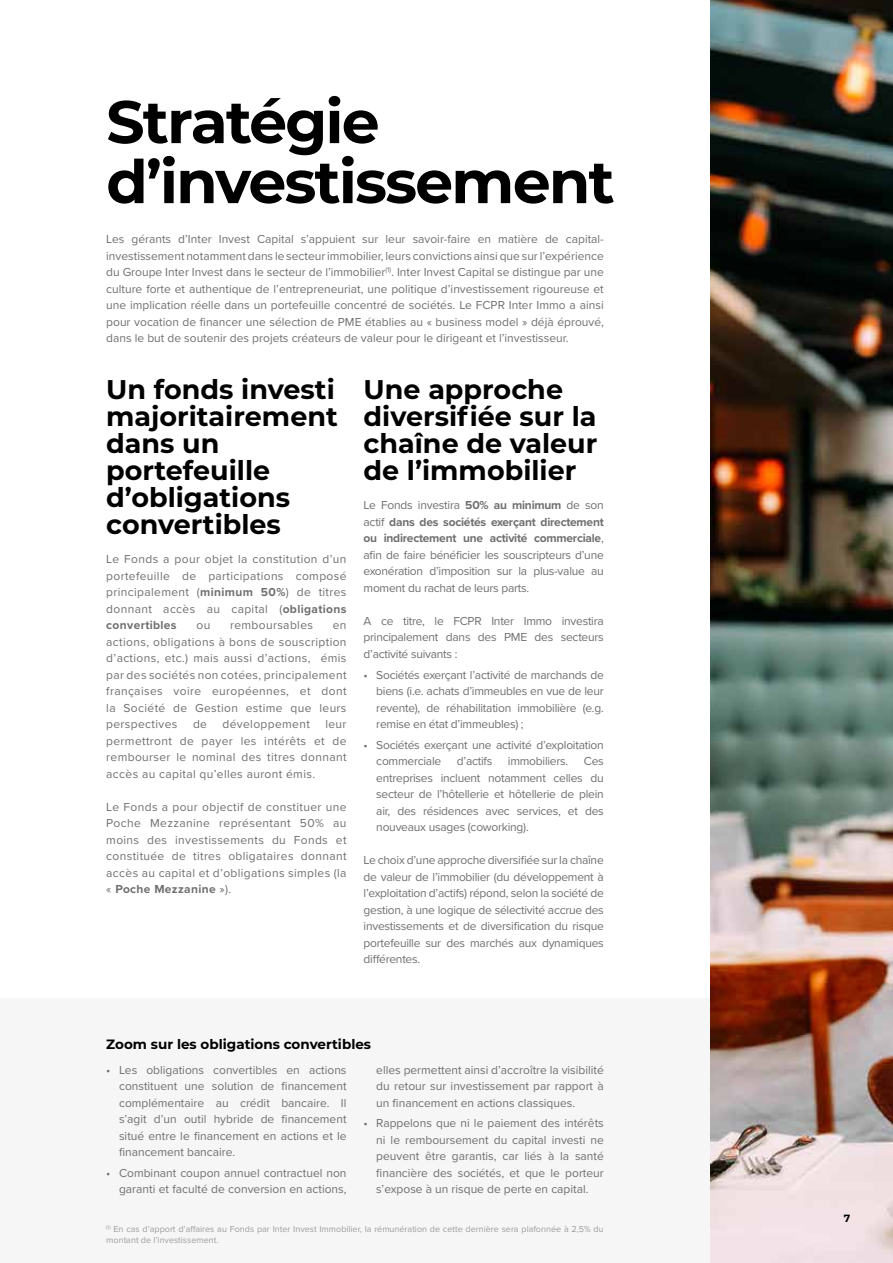
<style>
.page{position:relative;width:893px;height:1263px;background:#fff}
.page>*{position:absolute;margin:0;border:0;box-sizing:border-box;transform-origin:0 0}
.t1{font:700 60px/60px "Montserrat";letter-spacing:-.03em;color:#000}
.t2{font:700 27px/27px "Montserrat";color:#000}
.t3{font:700 13.5px "Montserrat";color:#000}
.t4{font:12px/16.5px "Proxima Nova";color:#706f6f;text-align:justify}
.t5{font:12px/16.5px "Proxima Nova";letter-spacing:-.02em;color:#706f6f}
.t6{font:12px "Proxima Nova";letter-spacing:.03em;color:#706f6f}
.t7{font:700 10.5px "Montserrat";color:#000}
.t8{font:9px/10.8px "Proxima Nova";color:#9d9d9c}
.s1{font-weight:700}
</style>
<div class="page">
<div style="left:0;top:998px;width:710px;height:265px;background:#f6f6f6"></div>
<img style="left:710px;top:0;width:183px;height:1263px">
<h1 class="t1" style="left:106px;top:89px;width:510px">Stratégie d’investissement</h1>
<p class="t4" style="left:106px;top:230px;width:499px">Les gérants d’Inter Invest Capital s’appuient sur leur savoir-faire en matière de capital&shy;investissement notamment dans le secteur immobilier, leurs convictions ainsi que sur l’expérience du Groupe Inter Invest dans le secteur de l’immobilier<sup>(1)</sup>. Inter Invest Capital se distingue par une culture forte et authentique de l’entrepreneuriat, une politique d’investissement rigoureuse et une implication réelle dans un portefeuille concentré de sociétés. Le FCPR Inter Immo a ainsi pour vocation de financer une sélection de PME établies au « business model » déjà éprouvé, dans le but de soutenir des projets créateurs de valeur pour le dirigeant et l’investisseur.</p>
<h2 class="t2" style="left:106px;top:375px;width:233px">Un fonds investi majoritairement dans un portefeuille d’obligations convertibles</h2>
<p class="t4" style="left:106px;top:550px;width:242px">Le Fonds a pour objet la constitution d’un portefeuille de participations composé principalement (<span class="s1">minimum 50%</span>) de titres donnant accès au capital (<span class="s1">obligations convertibles</span></p>
<p class="t4" style="left:196px;top:616px;width:15px">ou</p>
<p class="t6" style="left:230px;top:616px;width:84px">remboursables</p>
<p class="t4" style="left:106px;top:616px;width:242px;text-indent:227px">en actions, obligations à bons de souscription d’actions, etc.) mais aussi d’actions, émis par des sociétés non cotées, principalement françaises voire européennes, et dont la Société de Gestion estime que leurs perspectives</p>
<p class="t4" style="left:193px;top:715px;width:16px">de</p>
<p class="t6" style="left:223px;top:715px;width:89px">développement</p>
<p class="t4" style="left:106px;top:715px;width:242px;text-indent:219px">leur permettront de payer les intérêts et de rembourser le nominal des titres donnant accès au capital qu’elles auront émis.</p>
<p class="t4" style="left:106px;top:798px;width:242px">Le Fonds a pour objectif de constituer une Poche Mezzanine représentant 50% au moins des investissements du Fonds et constituée de titres obligataires donnant accès au capital et d’obligations simples (la « <span class="s1">Poche Mezzanine</span> »).</p>
<h2 class="t2" style="left:364px;top:375px;width:235px">Une approche diversifiée sur la chaîne de valeur de l’immobilier</h2>
<p class="t4" style="left:364px;top:496px;width:242px">Le Fonds investira <span class="s1">50% au minimum</span> de son actif <span class="s1">dans des sociétés exerçant directement ou indirectement une activité commerciale</span>, afin de faire bénéficier les souscripteurs d’une exonération d’imposition sur la plus-value au moment du rachat de leurs parts.</p>
<p class="t4" style="left:364px;top:612px;width:242px">A ce titre, le FCPR Inter Immo investira principalement dans des PME des secteurs d’activité suivants :</p>
<p class="t4" style="left:376px;top:666px;width:229px;text-indent:-13px">• Sociétés exerçant l’activité de marchands de biens (i.e. achats d’immeubles en vue de leur revente), de réhabilitation immobilière (e.g. remise en état d’immeubles) ;</p>
<p class="t5" style="left:376px;top:736px;width:229px;text-indent:-13px">• Sociétés exerçant une activité d’exploitation commerciale</p>
<p class="t4" style="left:376px;top:752px;width:229px;text-indent:208px">Ces entreprises incluent notamment celles du secteur de l’hôtellerie et hôtellerie de plein air, des résidences avec services, et des nouveaux usages (coworking).</p>
<p class="t4" style="left:364px;top:851px;width:242px">Le choix d’une approche diversifiée sur la chaîne de valeur de l’immobilier (du développement à l’exploitation d’actifs) répond, selon la société de gestion, à une logique de sélectivité accrue des investissements et de diversification du risque portefeuille sur des marchés aux dynamiques différentes.</p>
<p class="t4" style="left:457px;top:752px;width:37px">d’actifs</p>
<p class="t5" style="left:508px;top:752px;width:62px">immobiliers.</p>
<p class="t3" style="left:106px;top:1034px;width:266px">Zoom sur les obligations convertibles</p>
<p class="t4" style="left:119px;top:1061px;width:229px;text-indent:-13px">• Les obligations convertibles en actions constituent une solution de financement complémentaire au crédit bancaire. Il s’agit d’un outil hybride de financement situé entre le financement en actions et le financement bancaire.</p>
<p class="t4" style="left:106px;top:1164px;width:242px;text-align:right">• Combinant coupon annuel contractuel non garanti et faculté de conversion en actions,</p>
<p class="t4" style="left:376px;top:1061px;width:229px">elles permettent ainsi d’accroître la visibilité du retour sur investissement par rapport à un financement en actions classiques.</p>
<p class="t4" style="left:376px;top:1114px;width:229px;text-indent:-13px">• Rappelons que ni le paiement des intérêts ni le remboursement du capital investi ne peuvent être garantis, car liés à la santé financière des sociétés, et que le porteur s’expose à un risque de perte en capital.</p>
<p class="t8" style="left:106px;top:1223px;width:499px"><sup>(1)</sup> En cas d’apport d’affaires au Fonds par Inter Invest Immobilier, la rémunération de cette dernière sera plafonnée à 2,5% du montant de l’investissement.</p>
<p class="t7" style="left:844px;top:1211px;width:8px">7</p>
</div>
